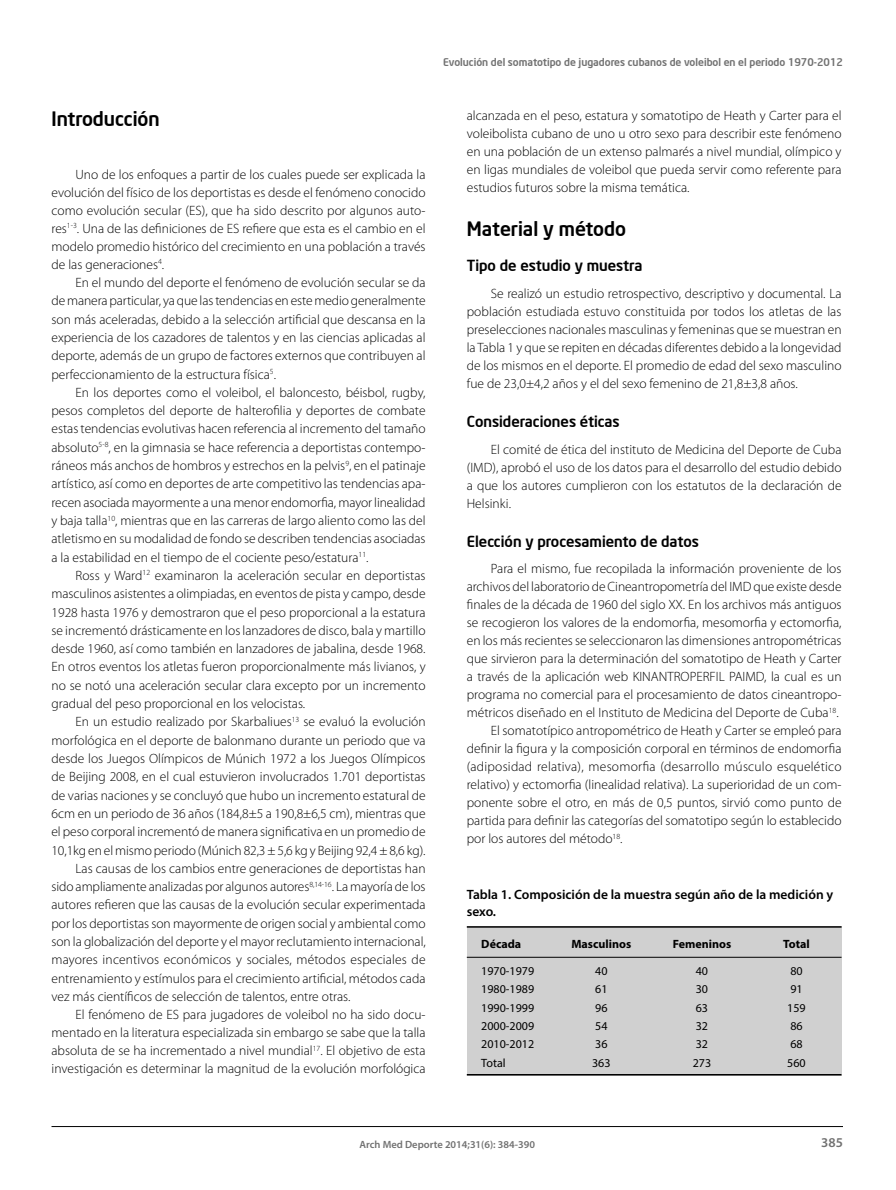
<style>
.page{position:relative;width:896px;height:1190px;background:#fff}
.page>*{position:absolute;margin:0;border:0;box-sizing:border-box;transform-origin:0 0}
.t1{font:500 19.5px "Neo Sans Intel";color:#000}
.t2{font:500 15px "Neo Sans Intel";color:#000}
.t3{font:300 13.5px/18.3px "Myriad Pro";color:#000;text-align:justify}
.t4{font:600 13.5px/16.2px "Myriad Pro";color:#000}
.t5{font:600 13.5px "Myriad Pro";color:#717171}
.t6{font:12px "Myriad Pro";color:#000}
.t7{font:700 12px "Myriad Pro";color:#000}
.t8{font:500 10.5px "Neo Sans Intel";color:#717171}
.t9{font:600 10.5px "Myriad Pro";color:#717171}
</style>
<div class="page">
<hr style="left:51px;top:1126px;width:791px;height:1px;background:#000">
<div style="left:466px;top:926px;width:375px;height:149px;background:#d0d0d0"></div>
<hr style="left:466px;top:957px;width:375px;height:1px;background:#000">
<hr style="left:466px;top:926px;width:375px;height:1px;background:#000">
<hr style="left:466px;top:1074px;width:375px;height:1px;background:#000">
<h1 class="t1" style="left:51px;top:105px;width:110px">Introducción</h1>
<p class="t3" style="left:51px;top:166px;width:375px;text-indent:24px">Uno de los enfoques a partir de los cuales puede ser explicada la evolución del físico de los deportistas es desde el fenómeno conocido como evolución secular (ES), que ha sido descrito por algunos auto&shy;res<sup>1-3</sup>. Una de las definiciones de ES refiere que esta es el cambio en el modelo promedio histórico del crecimiento en una población a través de las generaciones<sup>4</sup>.</p>
<p class="t3" style="left:51px;top:274px;width:375px;text-indent:24px">En el mundo del deporte el fenómeno de evolución secular se da de manera particular, ya que las tendencias en este medio generalmente son más aceleradas, debido a la selección artificial que descansa en la experiencia de los cazadores de talentos y en las ciencias aplicadas al deporte, además de un grupo de factores externos que contribuyen al perfeccionamiento de la estructura física<sup>5</sup>.</p>
<p class="t3" style="left:51px;top:384px;width:375px;text-indent:24px">En los deportes como el voleibol, el baloncesto, béisbol, rugby, pesos completos del deporte de halterofilia y deportes de combate estas tendencias evolutivas hacen referencia al incremento del tamaño absoluto<sup>5-8</sup>, en la gimnasia se hace referencia a deportistas contempo&shy;ráneos más anchos de hombros y estrechos en la pelvis<sup>9</sup>, en el patinaje artístico, así como en deportes de arte competitivo las tendencias apa&shy;recen asociada mayormente a una menor endomorfia, mayor linealidad y baja talla<sup>10</sup>, mientras que en las carreras de largo aliento como las del atletismo en su modalidad de fondo se describen tendencias asociadas a la estabilidad en el tiempo de el cociente peso/estatura<sup>11</sup>.</p>
<p class="t3" style="left:51px;top:567px;width:375px;text-indent:24px">Ross y Ward<sup>12</sup> examinaron la aceleración secular en deportistas masculinos asistentes a olimpiadas, en eventos de pista y campo, desde 1928 hasta 1976 y demostraron que el peso proporcional a la estatura se incrementó drásticamente en los lanzadores de disco, bala y martillo desde 1960, así como también en lanzadores de jabalina, desde 1968.<br>En otros eventos los atletas fueron proporcionalmente más livianos, y no se notó una aceleración secular clara excepto por un incremento gradual del peso proporcional en los velocistas.</p>
<p class="t3" style="left:75px;top:713px;width:351px">En un estudio realizado por Skarbaliues<sup>13</sup> se evaluó la evolución</p>
<p class="t3" style="left:51px;top:732px;width:375px">morfológica en el deporte de balonmano durante un periodo que va</p>
<p class="t3" style="left:51px;top:750px;width:375px">desde los Juegos Olímpicos de Múnich 1972 a los Juegos Olímpicos</p>
<p class="t3" style="left:51px;top:768px;width:375px">de Beijing 2008, en el cual estuvieron involucrados 1.701 deportistas</p>
<p class="t3" style="left:51px;top:787px;width:375px">de varias naciones y se concluyó que hubo un incremento estatural de</p>
<p class="t3" style="left:51px;top:805px;width:375px">6cm en un periodo de 36 años (184,8±5 a 190,8±6,5 cm), mientras que</p>
<p class="t3" style="left:51px;top:823px;width:375px">el peso corporal incrementó de manera significativa en un promedio de</p>
<p class="t3" style="left:51px;top:842px;width:375px">10,1kg en el mismo periodo (Múnich 82,3 ± 5,6 kg y Beijing 92,4 ± 8,6 kg).</p>
<p class="t3" style="left:75px;top:860px;width:351px">Las causas de los cambios entre generaciones de deportistas han</p>
<p class="t3" style="left:51px;top:878px;width:375px">sido ampliamente analizadas por algunos autores<sup>8,14-16</sup>. La mayoría de los</p>
<p class="t3" style="left:51px;top:896px;width:375px">autores refieren que las causas de la evolución secular experimentada</p>
<p class="t3" style="left:51px;top:915px;width:375px">por los deportistas son mayormente de origen social y ambiental como</p>
<p class="t3" style="left:51px;top:933px;width:375px">son la globalización del deporte y el mayor reclutamiento internacional,</p>
<p class="t3" style="left:51px;top:951px;width:375px">mayores incentivos económicos y sociales, métodos especiales de</p>
<p class="t3" style="left:51px;top:970px;width:375px">entrenamiento y estímulos para el crecimiento artificial, métodos cada</p>
<p class="t3" style="left:51px;top:988px;width:300px">vez más científicos de selección de talentos, entre otras.</p>
<p class="t3" style="left:75px;top:1006px;width:351px">El fenómeno de ES para jugadores de voleibol no ha sido docu-</p>
<p class="t3" style="left:51px;top:1024px;width:375px">mentado en la literatura especializada sin embargo se sabe que la talla</p>
<p class="t3" style="left:51px;top:1042px;width:375px">absoluta de se ha incrementado a nivel mundial<sup>17</sup>. El objetivo de esta</p>
<p class="t3" style="left:51px;top:1060px;width:375px">investigación es determinar la magnitud de la evolución morfológica</p>
<p class="t8" style="left:443px;top:55px;width:401px">Evolución del somatotipo de jugadores cubanos de voleibol en el periodo 1970-2012</p>
<p class="t3" style="left:466px;top:107px;width:376px">alcanzada en el peso, estatura y somatotipo de Heath y Carter para el voleibolista cubano de uno u otro sexo para describir este fenómeno en una población de un extenso palmarés a nivel mundial, olímpico y en ligas mundiales de voleibol que pueda servir como referente para estudios futuros sobre la misma temática.</p>
<h1 class="t1" style="left:466px;top:216px;width:161px">Material y método</h1>
<p class="t2" style="left:466px;top:256px;width:177px">Tipo de estudio y muestra</p>
<p class="t3" style="left:466px;top:285px;width:376px;text-indent:24px">Se realizó un estudio retrospectivo, descriptivo y documental. La población estudiada estuvo constituida por todos los atletas de las preselecciones nacionales masculinas y femeninas que se muestran en la Tabla 1 y que se repiten en décadas diferentes debido a la longevidad de los mismos en el deporte. El promedio de edad del sexo masculino fue de 23,0±4,2 años y el del sexo femenino de 21,8±3,8 años.</p>
<p class="t2" style="left:466px;top:411px;width:154px">Consideraciones éticas</p>
<p class="t3" style="left:466px;top:441px;width:376px;text-indent:24px">El comité de ética del instituto de Medicina del Deporte de Cuba (IMD), aprobó el uso de los datos para el desarrollo del estudio debido a que los autores cumplieron con los estatutos de la declaración de Helsinki.</p>
<p class="t2" style="left:466px;top:531px;width:234px">Elección y procesamiento de datos</p>
<p class="t3" style="left:490px;top:560px;width:352px">Para el mismo, fue recopilada la información proveniente de los</p>
<p class="t3" style="left:466px;top:578px;width:376px">archivos del laboratorio de Cineantropometría del IMD que existe desde</p>
<p class="t3" style="left:466px;top:596px;width:376px">finales de la década de 1960 del siglo XX. En los archivos más antiguos</p>
<p class="t3" style="left:466px;top:614px;width:376px">se recogieron los valores de la endomorfia, mesomorfia y ectomorfia,</p>
<p class="t3" style="left:466px;top:632px;width:376px">en los más recientes se seleccionaron las dimensiones antropométricas</p>
<p class="t3" style="left:466px;top:650px;width:376px">que sirvieron para la determinación del somatotipo de Heath y Carter</p>
<p class="t3" style="left:466px;top:668px;width:376px">a través de la aplicación web KINANTROPERFIL PAIMD, la cual es un</p>
<p class="t3" style="left:466px;top:686px;width:376px">programa no comercial para el procesamiento de datos cineantropo-</p>
<p class="t3" style="left:466px;top:704px;width:373px">métricos diseñado en el Instituto de Medicina del Deporte de Cuba<sup>18</sup>.</p>
<p class="t3" style="left:490px;top:722px;width:352px">El somatotípico antropométrico de Heath y Carter se empleó para</p>
<p class="t3" style="left:466px;top:740px;width:376px">definir la figura y la composición corporal en términos de endomorfia</p>
<p class="t3" style="left:466px;top:758px;width:376px">(adiposidad relativa), mesomorfia (desarrollo músculo esquelético</p>
<p class="t3" style="left:466px;top:776px;width:376px">relativo) y ectomorfia (linealidad relativa). La superioridad de un com-</p>
<p class="t3" style="left:466px;top:794px;width:376px">ponente sobre el otro, en más de 0,5 puntos, sirvió como punto de</p>
<p class="t3" style="left:466px;top:812px;width:376px">partida para definir las categorías del somatotipo según lo establecido</p>
<p class="t3" style="left:466px;top:830px;width:157px">por los autores del método<sup>18</sup>.</p>
<p class="t4" style="left:466px;top:888px;width:368px">Tabla 1. Composición de la muestra según año de la medición y sexo.</p>
<p class="t7" style="left:481px;top:939px;width:41px">Década</p>
<p class="t7" style="left:571px;top:939px;width:61px">Masculinos</p>
<p class="t7" style="left:672px;top:939px;width:60px">Femeninos</p>
<p class="t7" style="left:783px;top:939px;width:28px">Total</p>
<p class="t6" style="left:481px;top:966px;width:54px">1970-1979</p>
<p class="t6" style="left:595px;top:966px;width:14px">40</p>
<p class="t6" style="left:695px;top:966px;width:14px">40</p>
<p class="t6" style="left:790px;top:966px;width:14px">80</p>
<p class="t6" style="left:481px;top:984px;width:54px">1980-1989</p>
<p class="t6" style="left:595px;top:984px;width:14px">61</p>
<p class="t6" style="left:695px;top:984px;width:14px">30</p>
<p class="t6" style="left:790px;top:984px;width:14px">91</p>
<p class="t6" style="left:481px;top:1002px;width:54px">1990-1999</p>
<p class="t6" style="left:595px;top:1002px;width:14px">96</p>
<p class="t6" style="left:695px;top:1002px;width:14px">63</p>
<p class="t6" style="left:787px;top:1002px;width:20px">159</p>
<p class="t6" style="left:481px;top:1021px;width:54px">2000-2009</p>
<p class="t6" style="left:595px;top:1021px;width:14px">54</p>
<p class="t6" style="left:695px;top:1021px;width:14px">32</p>
<p class="t6" style="left:790px;top:1021px;width:14px">86</p>
<p class="t6" style="left:481px;top:1039px;width:54px">2010-2012</p>
<p class="t6" style="left:595px;top:1039px;width:14px">36</p>
<p class="t6" style="left:695px;top:1039px;width:14px">32</p>
<p class="t6" style="left:790px;top:1039px;width:14px">68</p>
<p class="t6" style="left:481px;top:1058px;width:26px">Total</p>
<p class="t6" style="left:592px;top:1058px;width:20px">363</p>
<p class="t6" style="left:692px;top:1058px;width:20px">273</p>
<p class="t6" style="left:787px;top:1058px;width:20px">560</p>
<p class="t9" style="left:359px;top:1140px;width:177px">Arch Med Deporte 2014;31(6): 384-390</p>
<p class="t5" style="left:821px;top:1137px;width:23px">385</p>
</div>
